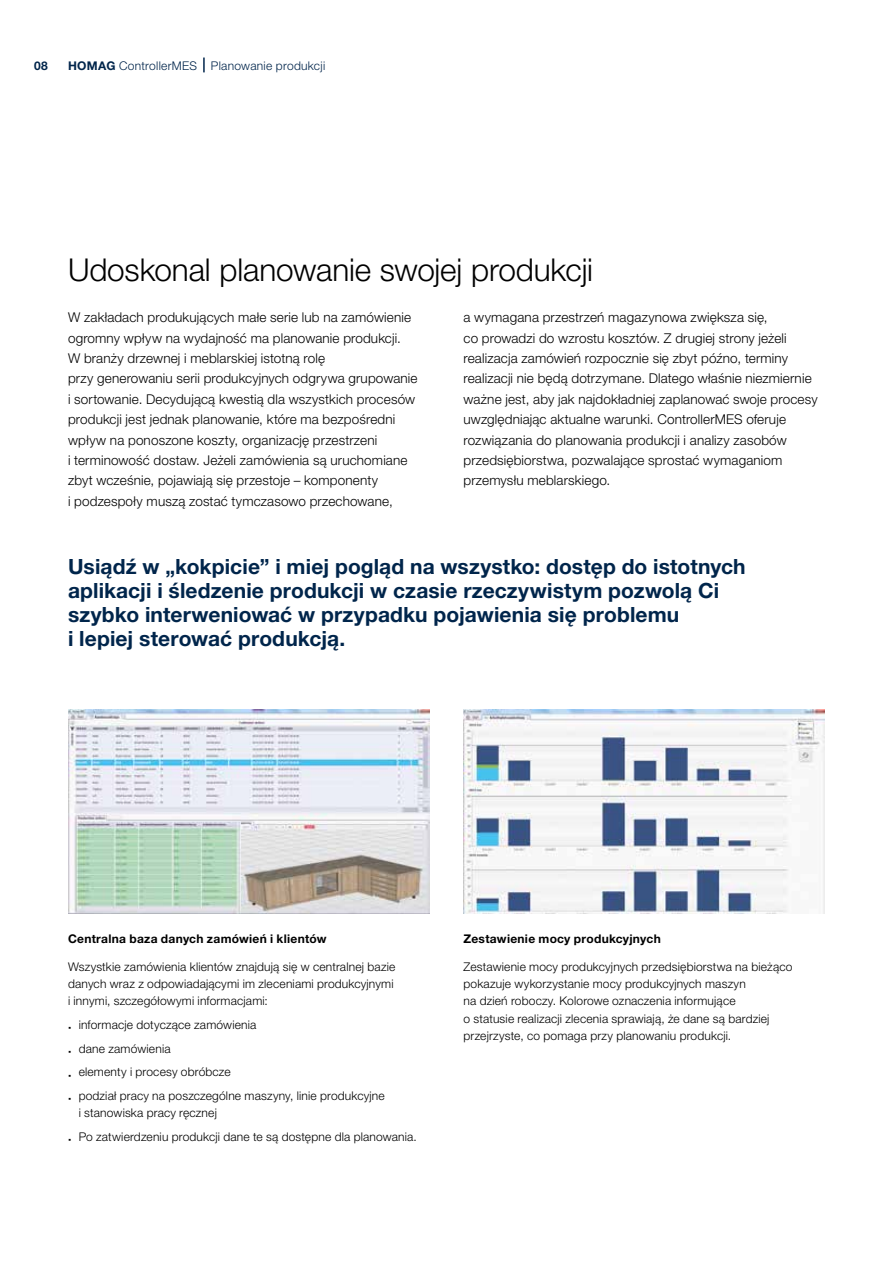
<style>
.page{position:relative;width:893px;height:1263px;background:#fff}
.page>*{position:absolute;margin:0;border:0;box-sizing:border-box;transform-origin:0 0}
.t1{font:300 31.5px "Helvetica Neue LTW1 G";letter-spacing:-.005em;color:#000}
.t2{font:700 21px/24px "Helvetica Neue LTW1 G";letter-spacing:.005em;color:#00254b}
.t3{font:300 13.5px/20.4px "Helvetica Neue LTW1 G";letter-spacing:.01em;color:#000}
.t4{font:300 12px/17.2px "Helvetica Neue LTW1 G";letter-spacing:.015em;color:#000}
.t5{font:700 12px "Helvetica Neue LTW1 G";letter-spacing:.025em;color:#000}
.t6{font:300 12px "Helvetica Neue LTW1 G";letter-spacing:.025em;color:#00254b}
.t7{font:700 12px "Helvetica Neue LTW1 G";color:#00254b}
.s1{font-weight:700}
</style>
<div class="page">
<img style="left:463px;top:710px;width:362px;height:204px">
<img style="left:68px;top:710px;width:361px;height:203px">
<svg style="left:203px;top:58px;width:2px;height:14px"></svg>
<p class="t7" style="left:34px;top:58px;width:15px">08</p>
<p class="t6" style="left:68px;top:58px;width:259px"><span class="s1">HOMAG</span> ControllerMES Planowanie produkcji</p>
<h1 class="t1" style="left:68px;top:251px;width:527px">Udoskonal planowanie swojej produkcji</h1>
<p class="t3" style="left:68px;top:307px;width:351px">W zakładach produkujących małe serie lub na zamówienie ogromny wpływ na wydajność ma planowanie produkcji.<br>W branży drzewnej i meblarskiej istotną rolę<br>przy generowaniu serii produkcyjnych odgrywa grupowanie i sortowanie. Decydującą kwestią dla wszystkich procesów produkcji jest jednak planowanie, które ma bezpośredni wpływ na ponoszone koszty, organizację przestrzeni<br>i terminowość dostaw. Jeżeli zamówienia są uruchomiane zbyt wcześnie, pojawiają się przestoje – komponenty<br>i podzespoły muszą zostać tymczasowo przechowane,</p>
<p class="t3" style="left:463px;top:307px;width:356px">a wymagana przestrzeń magazynowa zwiększa się,<br>co prowadzi do wzrostu kosztów. Z drugiej strony jeżeli realizacja zamówień rozpocznie się zbyt późno, terminy realizacji nie będą dotrzymane. Dlatego właśnie niezmiernie ważne jest, aby jak najdokładniej zaplanować swoje procesy uwzględniając aktualne warunki. ControllerMES oferuje rozwiązania do planowania produkcji i analizy zasobów przedsiębiorstwa, pozwalające sprostać wymaganiom przemysłu meblarskiego.</p>
<h2 class="t2" style="left:68px;top:555px;width:679px">Usiądź w „kokpicie” i miej pogląd na wszystko: dostęp do istotnych aplikacji i śledzenie produkcji w czasie rzeczywistym pozwolą Ci szybko interweniować w przypadku pojawienia się problemu<br>i lepiej sterować produkcją.</h2>
<p class="t5" style="left:68px;top:931px;width:260px">Centralna baza danych zamówień i klientów</p>
<p class="t4" style="left:68px;top:958px;width:329px">Wszystkie zamówienia klientów znajdują się w centralnej bazie danych wraz z odpowiadającymi im zleceniami produkcyjnymi i innymi, szczegółowymi informacjami:</p>
<p class="t4" style="left:68px;top:1013px;width:318px;line-height:23.7px"><span class="s1">·</span> informacje dotyczące zamówienia<br><span class="s1">·</span> dane zamówienia<br><span class="s1">·</span> elementy i procesy obróbcze<br><span class="s1">·</span> podział pracy na poszczególne maszyny, linie produkcyjne</p>
<p class="t4" style="left:68px;top:1101px;width:350px;line-height:23.7px;text-indent:11px">i stanowiska pracy ręcznej<br><span class="s1">·</span> Po zatwierdzeniu produkcji dane te są dostępne dla planowania.</p>
<p class="t5" style="left:463px;top:931px;width:199px">Zestawienie mocy produkcyjnych</p>
<p class="t4" style="left:463px;top:958px;width:330px">Zestawienie mocy produkcyjnych przedsiębiorstwa na bieżąco pokazuje wykorzystanie mocy produkcyjnych maszyn<br>na dzień roboczy. Kolorowe oznaczenia informujące<br>o statusie realizacji zlecenia sprawiają, że dane są bardziej przejrzyste, co pomaga przy planowaniu produkcji.</p>
</div>
